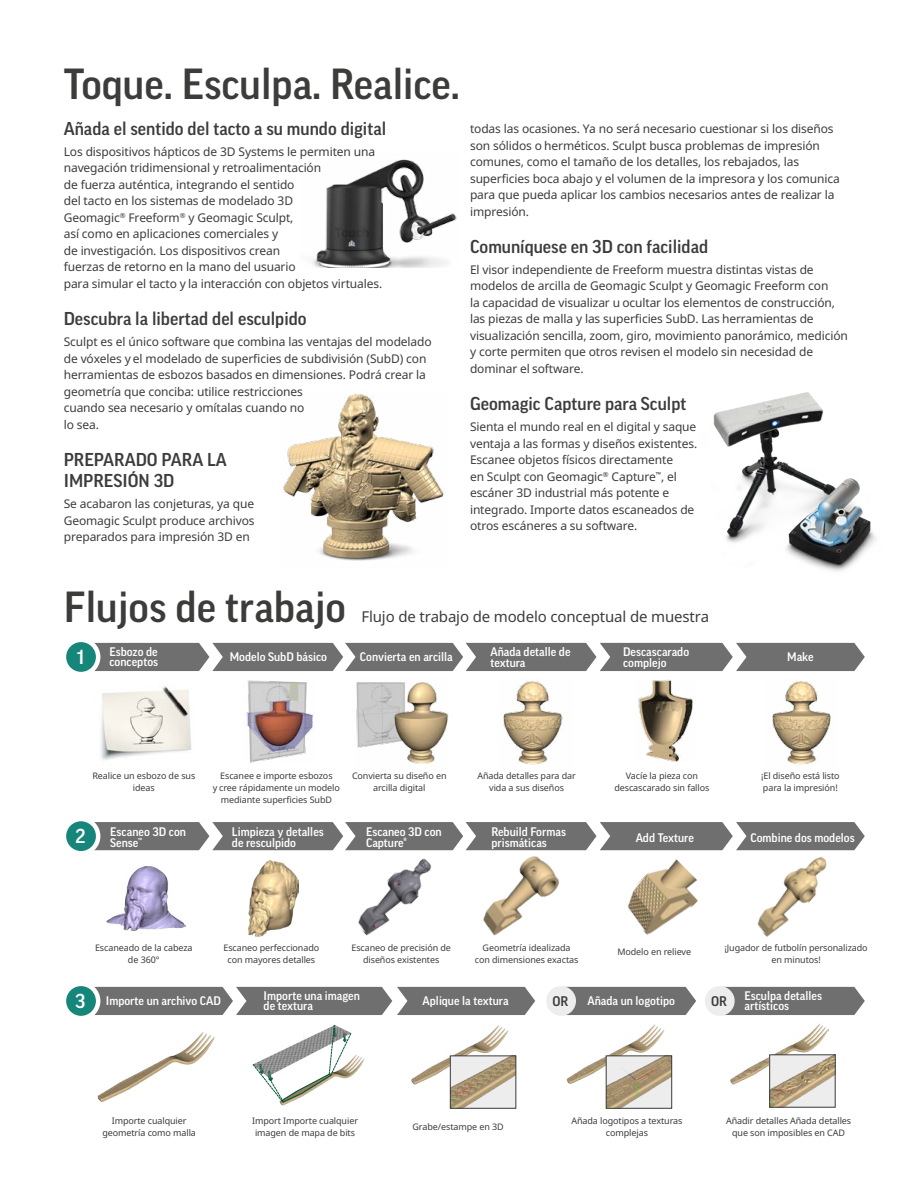
<style>
.page{position:relative;width:918px;height:1188px;background:#fff}
.page>*{position:absolute;margin:0;border:0;box-sizing:border-box;transform-origin:0 0}
.t1{font:500 42px "Good Pro";color:#3c3c3b}
.t2{font:500 19.5px "Good Pro";color:#fff}
.t3{font:500 18px/21px "Good Pro";color:#3c3c3b}
.t4{font:15px "Noto Sans";letter-spacing:-.01em;color:#3c3c3b}
.t5{font:500 13.5px "Good Pro";color:#3c3c3b}
.t6{font:12px/16.5px "Noto Sans";letter-spacing:-.01em;color:#3c3c3b}
.t7{font:500 12px/10.5px "Good Pro";color:#fff}
.t8{font:9px/12px "Noto Sans";letter-spacing:-.01em;color:#3c3c3b;text-align:center}
</style>
<div class="page">
<div style="left:568px;top:987px;width:128px;height:28px;background:#706f6f"></div>
<svg style="left:94px;top:987px;width:441px;height:28px;background:#7b7a7a"></svg>
<div style="left:546px;top:986px;width:30px;height:30px;background:#ededed;border-radius:50%"></div>
<div style="left:727px;top:987px;width:138px;height:28px;background:#706f6f"></div>
<div style="left:705px;top:986px;width:30px;height:30px;background:#ededed;border-radius:50%"></div>
<div style="left:64px;top:984px;width:34px;height:34px;background:#16867b;border-radius:50%"></div>
<div style="left:62px;top:982px;width:38px;height:38px;border:4px solid #fff;border-radius:50%"></div>
<svg style="left:94px;top:822px;width:771px;height:28px;background:#7e7d7d"></svg>
<svg style="left:64px;top:819px;width:34px;height:34px"></svg>
<div style="left:62px;top:817px;width:38px;height:39px;border:4px solid #fff;border-radius:50%"></div>
<svg style="left:94px;top:643px;width:771px;height:28px;background:#7d7c7c"></svg>
<div style="left:64px;top:640px;width:34px;height:34px;background:#16867b;border-radius:50%"></div>
<div style="left:62px;top:638px;width:38px;height:38px;border:4px solid #fff;border-radius:50%"></div>
<img style="left:101px;top:686px;width:91px;height:74px">
<img style="left:246px;top:680px;width:68px;height:83px">
<img style="left:356px;top:682px;width:92px;height:82px">
<img style="left:503px;top:681px;width:60px;height:84px">
<img style="left:772px;top:681px;width:59px;height:84px">
<img style="left:638px;top:680px;width:55px;height:82px">
<img style="left:107px;top:866px;width:78px;height:65px">
<img style="left:358px;top:858px;width:74px;height:78px">
<img style="left:469px;top:845px;width:99px;height:91px">
<img style="left:628px;top:859px;width:70px;height:76px">
<img style="left:748px;top:848px;width:89px;height:89px">
<img style="left:248px;top:860px;width:50px;height:77px">
<img style="left:97px;top:1032px;width:118px;height:70px">
<img style="left:279px;top:1054px;width:86px;height:52px">
<svg style="left:253px;top:1025px;width:98px;height:77px"></svg>
<img style="left:411px;top:1025px;width:98px;height:62px">
<img style="left:452px;top:1058px;width:62px;height:48px">
<div style="left:450px;top:1056px;width:66px;height:52px;border:1px solid #3c3c3b"></div>
<img style="left:566px;top:1024px;width:99px;height:62px">
<img style="left:608px;top:1058px;width:62px;height:48px">
<div style="left:606px;top:1056px;width:66px;height:52px;border:1px solid #3c3c3b"></div>
<img style="left:730px;top:1023px;width:99px;height:62px">
<img style="left:772px;top:1057px;width:61px;height:48px">
<img style="left:713px;top:392px;width:163px;height:179px">
<img style="left:283px;top:394px;width:161px;height:167px">
<img style="left:312px;top:159px;width:145px;height:109px">
<h1 class="t1" style="left:64px;top:60px;width:398px">Toque. Esculpa. Realice.</h1>
<h3 class="t3" style="left:64px;top:118px;width:324px">Añada el sentido del tacto a su mundo digital</h3>
<p class="t6" style="left:64px;top:143px;width:320px">Los dispositivos hápticos de 3D Systems le permiten una navegación tridimensional y retroalimentación<br>de fuerza auténtica, integrando el sentido<br>del tacto en los sistemas de modelado 3D<br>Geomagic<sup>®</sup> Freeform<sup>®</sup> y Geomagic Sculpt,<br>así como en aplicaciones comerciales y<br>de investigación. Los dispositivos crean<br>fuerzas de retorno en la mano del usuario<br>para simular el tacto y la interacción con objetos virtuales.</p>
<h3 class="t3" style="left:64px;top:308px;width:244px">Descubra la libertad del esculpido</h3>
<p class="t6" style="left:64px;top:333px;width:369px">Sculpt es el único software que combina las ventajas del modelado de vóxeles y el modelado de superficies de subdivisión (SubD) con herramientas de esbozos basados en dimensiones. Podrá crear la geometría que conciba: utilice restricciones<br>cuando sea necesario y omítalas cuando no<br>lo sea.</p>
<h3 class="t3" style="left:64px;top:449px;width:165px">PREPARADO PARA LA<br>IMPRESIÓN 3D</h3>
<p class="t6" style="left:64px;top:495px;width:192px;text-align:justify">Se acabaron las conjeturas, ya que Geomagic Sculpt produce archivos preparados para impresión 3D en</p>
<p class="t6" style="left:470px;top:120px;width:371px">todas las ocasiones. Ya no será necesario cuestionar si los diseños son sólidos o herméticos. Sculpt busca problemas de impresión comunes, como el tamaño de los detalles, los rebajados, las superficies boca abajo y el volumen de la impresora y los comunica para que pueda aplicar los cambios necesarios antes de realizar la impresión.</p>
<h3 class="t3" style="left:470px;top:236px;width:240px">Comuníquese en 3D con facilidad</h3>
<p class="t6" style="left:470px;top:261px;width:379px">El visor independiente de Freeform muestra distintas vistas de modelos de arcilla de Geomagic Sculpt y Geomagic Freeform con<br>la capacidad de visualizar u ocultar los elementos de construcción, las piezas de malla y las superficies SubD. Las herramientas de visualización sencilla, zoom, giro, movimiento panorámico, medición y corte permiten que otros revisen el modelo sin necesidad de dominar el software.</p>
<h3 class="t3" style="left:470px;top:393px;width:218px">Geomagic Capture para Sculpt</h3>
<p class="t6" style="left:470px;top:418px;width:229px">Sienta el mundo real en el digital y saque ventaja a las formas y diseños existentes.<br>Escanee objetos físicos directamente<br>en Sculpt con Geomagic<sup>®</sup> Capture<sup>™</sup>, el escáner 3D industrial más potente e integrado. Importe datos escaneados de otros escáneres a su software.</p>
<h1 class="t1" style="left:64px;top:583px;width:284px">Flujos de trabajo</h1>
<p class="t4" style="left:362px;top:606px;width:349px">Flujo de trabajo de modelo conceptual de muestra</p>
<h2 class="t2" style="left:77px;top:646px;width:9px">1</h2>
<p class="t7" style="left:109px;top:646px;width:50px">Esbozo de conceptos</p>
<p class="t7" style="left:623px;top:647px;width:68px">Descascarado complejo</p>
<p class="t7" style="left:230px;top:652px;width:99px">Modelo SubD básico</p>
<p class="t7" style="left:360px;top:652px;width:94px">Convierta en arcilla</p>
<p class="t7" style="left:490px;top:647px;width:82px">Añada detalle de textura</p>
<p class="t7" style="left:787px;top:652px;width:28px">Make</p>
<p class="t8" style="left:213px;top:770px;width:128px">Escanee e importe esbozos<br>y cree rápidamente un modelo mediante superficies SubD</p>
<p class="t8" style="left:352px;top:770px;width:96px">Convierta su diseño en arcilla digital</p>
<p class="t8" style="left:761px;top:770px;width:80px;text-align:left">¡El diseño está listo para la impresión!</p>
<p class="t8" style="left:92px;top:770px;width:104px">Realice un esbozo de sus ideas</p>
<p class="t8" style="left:477px;top:770px;width:100px">Añada detalles para dar vida a sus diseños</p>
<p class="t8" style="left:614px;top:770px;width:97px">Vacíe la pieza con descascarado sin fallos</p>
<h2 class="t2" style="left:75px;top:825px;width:12px">2</h2>
<p class="t7" style="left:110px;top:827px;width:77px">Escaneo 3D con<br>Sense<sup>™</sup></p>
<p class="t7" style="left:232px;top:827px;width:93px">Limpieza y detalles de resculpido</p>
<p class="t7" style="left:491px;top:827px;width:76px">Rebuild Formas prismáticas</p>
<p class="t7" style="left:366px;top:827px;width:77px">Escaneo 3D con<br>Capture®</p>
<p class="t7" style="left:636px;top:832px;width:60px">Add Texture</p>
<p class="t7" style="left:750px;top:832px;width:106px">Combine dos modelos</p>
<p class="t8" style="left:223px;top:941px;width:97px">Escaneo perfeccionado con mayores detalles</p>
<p class="t8" style="left:351px;top:941px;width:101px">Escaneo de precisión de diseños existentes</p>
<p class="t8" style="left:725px;top:941px;width:145px">¡Jugador de futbolín personalizado en minutos!</p>
<p class="t8" style="left:95px;top:941px;width:99px">Escaneado de la cabeza de 360°</p>
<p class="t8" style="left:475px;top:941px;width:105px">Geometría idealizada con dimensiones exactas</p>
<p class="t8" style="left:617px;top:946px;width:75px">Modelo en relieve</p>
<p class="t7" style="left:106px;top:995px;width:117px">Importe un archivo CAD</p>
<p class="t7" style="left:264px;top:990px;width:98px">Importe una imagen de textura</p>
<p class="t7" style="left:423px;top:995px;width:87px">Aplique la textura</p>
<p class="t7" style="left:587px;top:995px;width:89px">Añada un logotipo</p>
<p class="t7" style="left:744px;top:990px;width:79px">Esculpa detalles artísticos</p>
<h2 class="t2" style="left:75px;top:990px;width:12px">3</h2>
<p class="t5" style="left:553px;top:994px;width:17px">OR</p>
<p class="t5" style="left:711px;top:994px;width:17px">OR</p>
<p class="t8" style="left:102px;top:1115px;width:95px">Importe cualquier geometría como malla</p>
<p class="t8" style="left:571px;top:1115px;width:113px">Añada logotipos a texturas complejas</p>
<p class="t8" style="left:726px;top:1115px;width:127px">Añadir detalles Añada detalles que son imposibles en CAD</p>
<p class="t8" style="left:252px;top:1115px;width:107px">Import Importe cualquier imagen de mapa de bits</p>
<p class="t8" style="left:412px;top:1121px;width:93px">Grabe/estampe en 3D</p>
</div>
